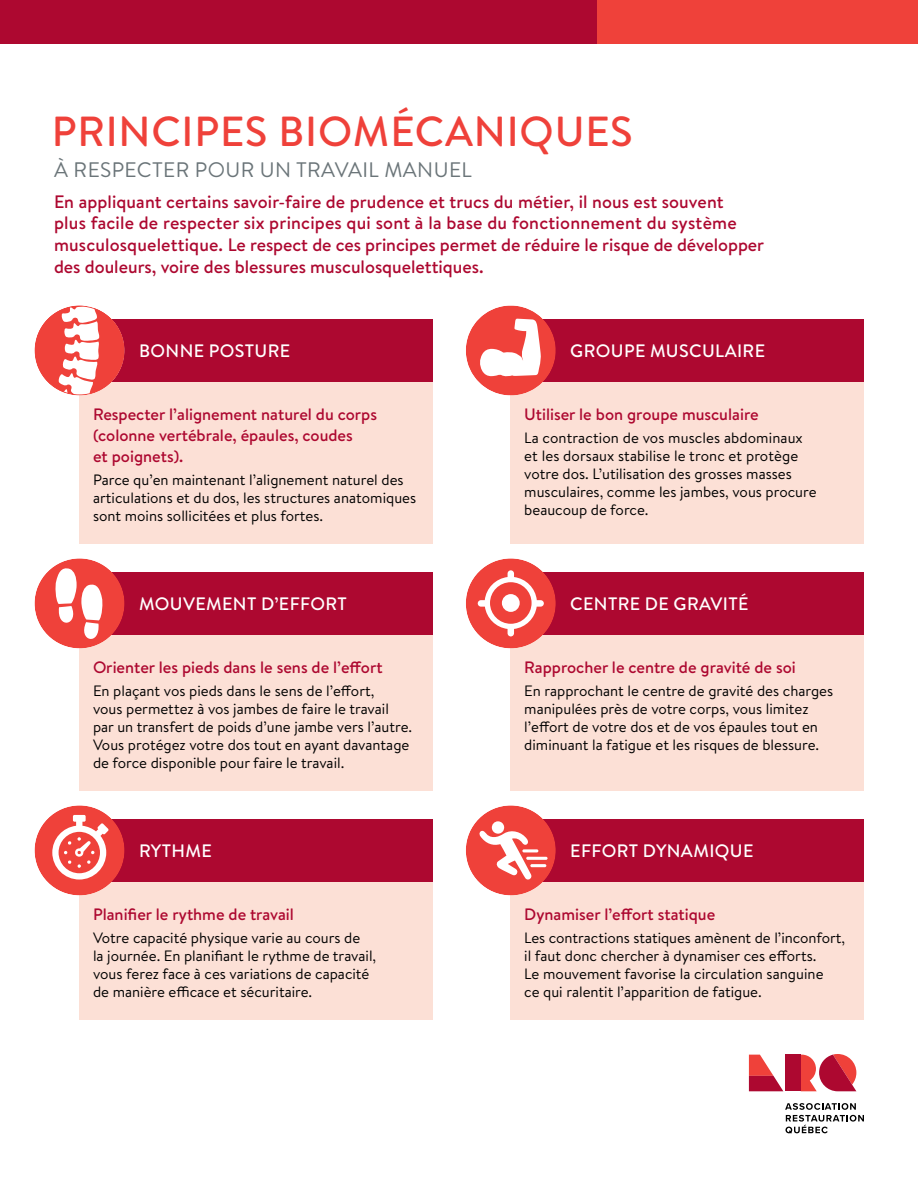
<style>
.page{position:relative;width:918px;height:1188px;background:#fff}
.page>*{position:absolute;margin:0;border:0;box-sizing:border-box;transform-origin:0 0}
.t1{font:500 42px "Brandon Text";letter-spacing:.02em;color:#ef413a}
.t2{font:21px "Brandon Text";letter-spacing:.02em;color:#6b7579}
.t3{font:500 18px/21.6px "Brandon Text";letter-spacing:.005em;color:#ad0830}
.t4{font:500 18px "Brandon Text";letter-spacing:.02em;color:#fff}
.t5{font:500 16.5px/21px "Brandon Text";color:#ad0830}
.t6{font:15px/18px "Brandon Text";color:#000}
</style>
<div class="page">
<div style="left:80px;top:382px;width:353px;height:161px;background:#fce0d6"></div>
<div style="left:80px;top:635px;width:353px;height:155px;background:#fce0d6"></div>
<div style="left:80px;top:882px;width:353px;height:137px;background:#fce0d6"></div>
<div style="left:511px;top:382px;width:353px;height:161px;background:#fce0d6"></div>
<div style="left:511px;top:635px;width:353px;height:155px;background:#fce0d6"></div>
<div style="left:511px;top:882px;width:353px;height:137px;background:#fce0d6"></div>
<div style="left:85px;top:319px;width:348px;height:63px;background:#ad0830"></div>
<div style="left:85px;top:572px;width:348px;height:63px;background:#ad0830"></div>
<div style="left:85px;top:819px;width:348px;height:63px;background:#ad0830"></div>
<div style="left:516px;top:319px;width:348px;height:63px;background:#ad0830"></div>
<div style="left:516px;top:572px;width:348px;height:63px;background:#ad0830"></div>
<div style="left:516px;top:819px;width:348px;height:63px;background:#ad0830"></div>
<svg style="left:35px;top:305px;width:90px;height:90px"></svg>
<div style="left:35px;top:558px;width:90px;height:90px;background:#ef413a;border-radius:50%"></div>
<svg style="left:55px;top:568px;width:48px;height:79px"></svg>
<div style="left:35px;top:805px;width:90px;height:90px;background:#ef413a;border-radius:50%"></div>
<svg style="left:52px;top:815px;width:57px;height:65px"></svg>
<svg style="left:466px;top:306px;width:90px;height:89px"></svg>
<div style="left:466px;top:558px;width:90px;height:90px;background:#ef413a;border-radius:50%"></div>
<svg style="left:478px;top:570px;width:66px;height:66px"></svg>
<div style="left:502px;top:594px;width:18px;height:18px;background:#fff;border-radius:50%"></div>
<div style="left:466px;top:805px;width:90px;height:90px;background:#ef413a;border-radius:50%"></div>
<svg style="left:479px;top:821px;width:54px;height:59px"></svg>
<hr style="left:522px;top:849px;width:16px;height:3px;background:#fff;border-radius:2px">
<hr style="left:530px;top:864px;width:16px;height:3px;background:#fff;border-radius:2px">
<hr style="left:526px;top:857px;width:22px;height:3px;background:#fff;border-radius:2px">
<div style="left:0;top:0;width:597px;height:44px;background:#ad0830"></div>
<div style="left:597px;top:0;width:321px;height:44px;background:#ef413a"></div>
<svg style="left:785px;top:1103px;width:79px;height:31px"></svg>
<svg style="left:801px;top:1054px;width:55px;height:37px"></svg>
<div style="left:785px;top:1055px;width:16px;height:36px;background:#ad0830"></div>
<svg style="left:749px;top:1055px;width:34px;height:36px"></svg>
<h1 class="t1" style="left:52px;top:102px;width:583px">PRINCIPES BIOMÉCANIQUES</h1>
<h2 class="t2" style="left:54px;top:155px;width:419px">À RESPECTER POUR UN TRAVAIL MANUEL</h2>
<p class="t3" style="left:54px;top:190px;width:712px">En appliquant certains savoir-faire de prudence et trucs du métier, il nous est souvent<br>plus facile de respecter six principes qui sont à la base du fonctionnement du système musculosquelettique. Le respect de ces principes permet de réduire le risque de développer des douleurs, voire des blessures musculosquelettiques.</p>
<p class="t4" style="left:139px;top:338px;width:153px">BONNE POSTURE</p>
<p class="t5" style="left:93px;top:404px;width:286px">Respecter l’alignement naturel du corps (colonne vertébrale, épaules, coudes<br>et poignets).</p>
<p class="t6" style="left:93px;top:470px;width:325px">Parce qu’en maintenant l’alignement naturel des articulations et du dos, les structures anatomiques sont moins sollicitées et plus fortes.</p>
<p class="t4" style="left:139px;top:591px;width:209px">MOUVEMENT D’EFFORT</p>
<p class="t5" style="left:93px;top:657px;width:291px">Orienter les pieds dans le sens de l’effort</p>
<p class="t6" style="left:93px;top:681px;width:321px">En plaçant vos pieds dans le sens de l’effort,<br>vous permettez à vos jambes de faire le travail par un transfert de poids d’une jambe vers l’autre.<br>Vous protégez votre dos tout en ayant davantage de force disponible pour faire le travail.</p>
<p class="t4" style="left:139px;top:838px;width:74px">RYTHME</p>
<p class="t5" style="left:93px;top:904px;width:202px">Planifier le rythme de travail</p>
<p class="t6" style="left:93px;top:928px;width:285px">Votre capacité physique varie au cours de<br>la journée. En planifiant le rythme de travail, vous ferez face à ces variations de capacité de manière efficace et sécuritaire.</p>
<p class="t4" style="left:570px;top:338px;width:196px">GROUPE MUSCULAIRE</p>
<p class="t5" style="left:524px;top:404px;width:236px">Utiliser le bon groupe musculaire</p>
<p class="t6" style="left:524px;top:428px;width:294px">La contraction de vos muscles abdominaux et les dorsaux stabilise le tronc et protège votre dos. L’utilisation des grosses masses musculaires, comme les jambes, vous procure beaucoup de force.</p>
<p class="t4" style="left:570px;top:591px;width:180px">CENTRE DE GRAVITÉ</p>
<p class="t5" style="left:524px;top:657px;width:273px">Rapprocher le centre de gravité de soi</p>
<p class="t6" style="left:524px;top:681px;width:310px">En rapprochant le centre de gravité des charges manipulées près de votre corps, vous limitez l’effort de votre dos et de vos épaules tout en diminuant la fatigue et les risques de blessure.</p>
<p class="t4" style="left:570px;top:838px;width:185px">EFFORT DYNAMIQUE</p>
<p class="t5" style="left:524px;top:904px;width:192px">Dynamiser l’effort statique</p>
<p class="t6" style="left:524px;top:928px;width:322px">Les contractions statiques amènent de l’inconfort, il faut donc chercher à dynamiser ces efforts.<br>Le mouvement favorise la circulation sanguine<br>ce qui ralentit l’apparition de fatigue.</p>
</div>
